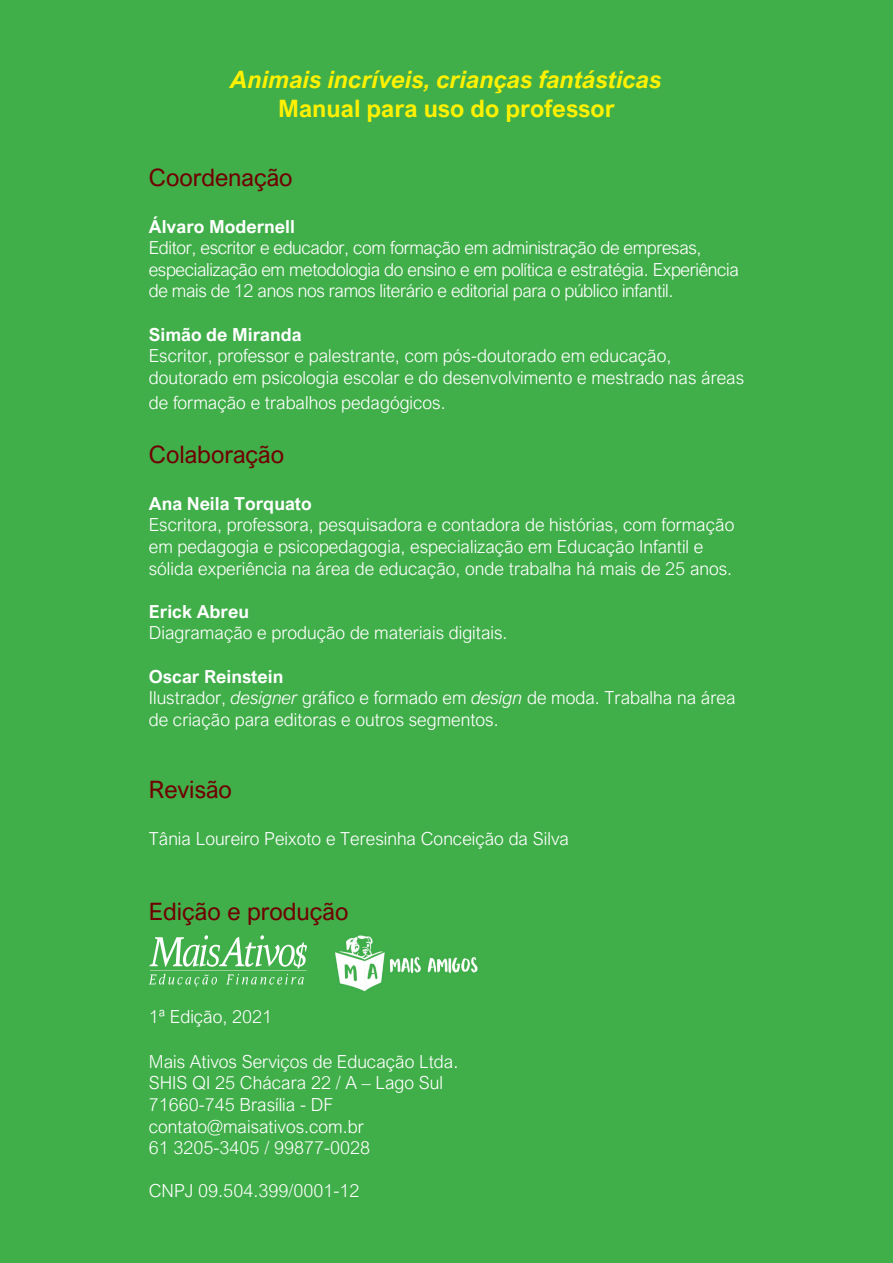
<style>
.page{position:relative;width:893px;height:1263px;background:#40ae49}
.page>*{position:absolute;margin:0;border:0;box-sizing:border-box;transform-origin:0 0}
.t1{font:24px "Arial Nova";color:#6f0000}
.t2{font:italic 700 24px "Arial Nova";color:#fff101}
.t3{font:700 24px "Arial Nova";color:#fff101}
.t4{font:300 18px/21.6px "Arial Nova";color:#fff}
.t5{font:300 18px/21.6px "Arial Nova";letter-spacing:-.02em;color:#fff}
.t6{font:700 18px "Arial Nova";color:#fff}
.s1{font-weight:700}
.s2{font-style:italic}
</style>
<div class="page">
<img style="left:335px;top:935px;width:143px;height:57px">
<svg style="left:149px;top:935px;width:158px;height:52px"></svg>
<h1 class="t2" style="left:231px;top:66px;width:432px">Animais incríveis, crianças fantásticas</h1>
<h1 class="t3" style="left:278px;top:95px;width:338px">Manual para uso do professor</h1>
<h1 class="t1" style="left:149px;top:163px;width:145px">Coordenação</h1>
<p class="t6" style="left:149px;top:216px;width:148px">Álvaro Modernell</p>
<p class="t5" style="left:149px;top:237px;width:591px">Editor, escritor e educador, com formação em administração de empresas, especialização em metodologia do ensino e em política e estratégia. Experiência de mais de 12 anos nos ramos literário e editorial para o público infantil.</p>
<p class="t6" style="left:149px;top:324px;width:154px">Simão de Miranda</p>
<p class="t4" style="left:149px;top:345px;width:597px">Escritor, professor e palestrante, com pós-doutorado em educação, doutorado em psicologia escolar e do desenvolvimento e mestrado nas áreas</p>
<p class="t4" style="left:149px;top:392px;width:298px">de formação e trabalhos pedagógicos.</p>
<h1 class="t1" style="left:149px;top:441px;width:137px">Colaboração</h1>
<p class="t6" style="left:149px;top:493px;width:165px">Ana Neila Torquato</p>
<p class="t4" style="left:149px;top:514px;width:587px">Escritora, professora, pesquisadora e contadora de histórias, com formação em pedagogia e psicopedagogia, especialização em Educação Infantil e sólida experiência na área de educação, onde trabalha há mais de 25 anos.</p>
<p class="t6" style="left:149px;top:601px;width:102px">Erick Abreu</p>
<p class="t4" style="left:149px;top:622px;width:360px">Diagramação e produção de materiais digitais.</p>
<p class="t4" style="left:149px;top:665px;width:588px"><span class="s1">Oscar Reinstein<br></span>Ilustrador, <span class="s2">designer</span> gráfico e formado em <span class="s2">design</span> de moda. Trabalha na área de criação para editoras e outros segmentos.</p>
<h1 class="t1" style="left:149px;top:775px;width:85px">Revisão</h1>
<p class="t4" style="left:149px;top:827px;width:422px">Tânia Loureiro Peixoto e Teresinha Conceição da Silva</p>
<h1 class="t1" style="left:149px;top:898px;width:201px">Edição e produção</h1>
<p class="t4" style="left:149px;top:1006px;width:125px">1ª Edição, 2021</p>
<p class="t4" style="left:149px;top:1051px;width:311px">Mais Ativos Serviços de Educação Ltda.<br>SHIS QI 25 Chácara 22 / A – Lago Sul<br>71660-745 Brasília - DF contato@maisativos.com.br<br>61 3205-3405 / 99877-0028</p>
<p class="t4" style="left:149px;top:1180px;width:212px">CNPJ 09.504.399/0001-12</p>
</div>
